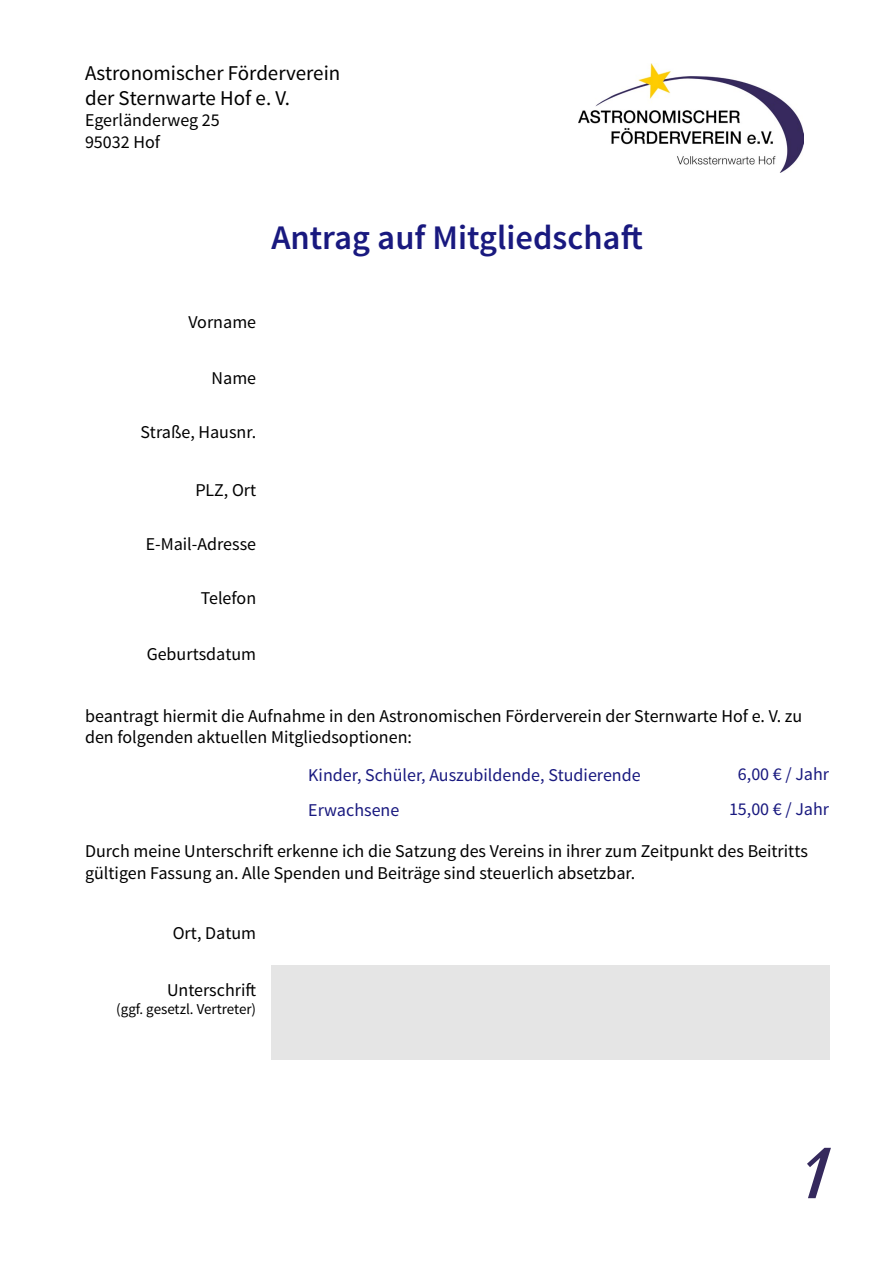
<style>
.page{position:relative;width:893px;height:1263px;background:#fff}
.page>*{position:absolute;margin:0;border:0;box-sizing:border-box;transform-origin:0 0}
.t1{font:72px "Sant Elia Script";color:#35295d}
.t2{font:600 34.5px "Source Sans Pro";color:#19197f}
.t3{font:21px/25.2px "Source Sans Pro";color:#000}
.t4{font:18px/21.6px "Source Sans Pro";color:#000}
.t5{font:18px/35.1px "Source Sans Pro";color:#19197f}
.t6{font:15px "Source Sans Pro";color:#000}
</style>
<div class="page">
<img style="left:578px;top:64px;width:226px;height:108px">
<div style="left:271px;top:965px;width:558px;height:95px;background:#e5e5e5"></div>
<p class="t3" style="left:85px;top:60px;width:257px">Astronomischer Förderverein der Sternwarte Hof e. V.</p>
<p class="t4" style="left:85px;top:110px;width:136px">Egerländerweg 25<br>95032 Hof</p>
<h2 class="t2" style="left:271px;top:216px;width:373px">Antrag auf Mitgliedschaft</h2>
<p class="t4" style="left:188px;top:311px;width:69px">Vorname</p>
<p class="t4" style="left:212px;top:368px;width:46px">Name</p>
<p class="t4" style="left:140px;top:422px;width:117px">Straße, Hausnr.</p>
<p class="t4" style="left:195px;top:479px;width:62px">PLZ, Ort</p>
<p class="t4" style="left:146px;top:533px;width:112px">E-Mail-Adresse</p>
<p class="t4" style="left:201px;top:588px;width:57px">Telefon</p>
<p class="t4" style="left:147px;top:643px;width:111px">Geburtsdatum</p>
<p class="t4" style="left:85px;top:705px;width:719px">beantragt hiermit die Aufnahme in den Astronomischen Förderverein der Sternwarte Hof e. V. zu den folgenden aktuellen Mitgliedsoptionen:</p>
<p class="t5" style="left:308px;top:758px;width:334px">Kinder, Schüler, Auszubildende, Studierende<br>Erwachsene</p>
<p class="t5" style="left:729px;top:757px;width:102px;text-align:center">6,00 € / Jahr<br>15,00 € / Jahr</p>
<p class="t4" style="left:85px;top:840px;width:724px">Durch meine Unterschrift erkenne ich die Satzung des Vereins in ihrer zum Zeitpunkt des Beitritts gültigen Fassung an. Alle Spenden und Beiträge sind steuerlich absetzbar.</p>
<p class="t4" style="left:173px;top:923px;width:85px">Ort, Datum</p>
<p class="t4" style="left:167px;top:979px;width:91px">Unterschrift</p>
<p class="t6" style="left:116px;top:999px;width:141px">(ggf. gesetzl. Vertreter)</p>
<h1 class="t1" style="left:802px;top:1131px;width:28px">1</h1>
</div>
